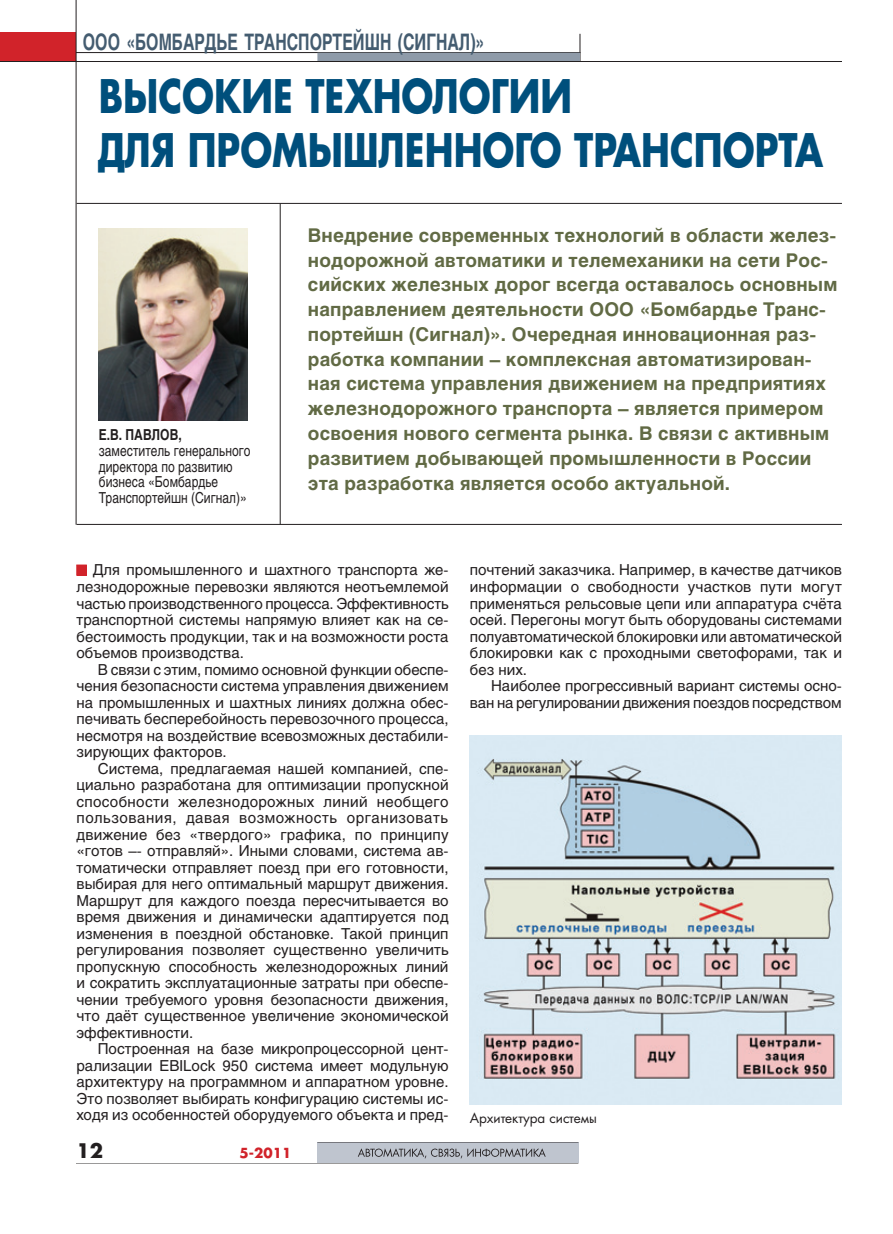
<style>
.page{position:relative;width:893px;height:1234px;background:#fff}
.page>*{position:absolute;margin:0;border:0;box-sizing:border-box;transform-origin:0 0}
.Заголовок-п-ж{font:700 45px/54px "AG Fatum";color:#004f7c;scale:.8 1}
.Рубрика{font:700 22.5px "Helios";color:#445c70;scale:.7 1}
.t1{font:700 19.5px "AG Fatum";color:#231f20}
.Преамбула-цвет{font:700 18.75px/24.8px "Helios";letter-spacing:.01em;color:#616a44}
.Text{font:15px/16.5px "Helios";color:#231f20;text-align:justify}
.Автор__должность{font:15px/15.9px "Helios";color:#231f20;scale:.8 1}
.Автор{font:700 15px "Helios";color:#231f20;scale:.8 1}
.Рисунок{font:13.5px "AG Fatum";color:#231f20}
.t2{font:700 13.5px "AG Fatum";color:#d1232a}
</style>
<div class="page">
<hr style="left:0;top:52px;width:580px;height:1px;background:#231f20">
<svg style="left:579px;top:34px;width:1px;height:19px"></svg>
<div style="left:318px;top:53px;width:261px;height:8px;background:#8f9ba9"></div>
<div style="left:317px;top:1142px;width:261px;height:20px;background:#bfc5cf"></div>
<svg style="left:358px;top:1148px;width:188px;height:10px"></svg>
<hr style="left:76px;top:1162px;width:502px;height:1px;background:#231f20">
<hr style="left:317px;top:1142px;width:261px;height:1px;background:#231f20">
<div style="left:0;top:32px;width:76px;height:30px;background:#d1232a"></div>
<hr style="left:76px;top:0;width:1px;height:62px;background:#231f20">
<hr style="left:0;top:61px;width:842px;height:1px;background:#231f20">
<img style="left:99px;top:229px;width:149px;height:191px">
<div style="left:77px;top:565px;width:9px;height:10px;background:#d1232a"></div>
<div style="left:77px;top:564px;width:10px;height:11px;border:1px solid #d1232a"></div>
<img style="left:470px;top:735px;width:372px;height:368px">
<hr style="left:76px;top:61px;width:1px;height:463px;background:#231f20">
<hr style="left:280px;top:203px;width:1px;height:321px;background:#231f20">
<hr style="left:77px;top:203px;width:765px;height:1px;background:#231f20">
<hr style="left:77px;top:524px;width:765px;height:1px;background:#231f20">
<p class="Рубрика" style="left:83px;top:29px;width:19px">ООО</p>
<p class="Рубрика" style="left:126px;top:29px;width:513px">«Бомбардье Транспортейшн (Сигнал)»</p>
<p class="Заголовок-п-ж" style="left:99px;top:68px;width:907px">Высокие технологии<br>для промышленного транспорта</p>
<p class="Автор" style="left:99px;top:425px;width:105px">Е.В. Павлов,</p>
<p class="Автор__должность" style="left:99px;top:442px;width:191px">заместитель генерального директора по развитию бизнеса «Бомбардье<br>Транспортейшн (Сигнал)»</p>
<p class="Преамбула-цвет" style="left:308px;top:223px;width:531px">Внедрение современных технологий в области желез&shy;нодорожной автоматики и телемеханики на сети Рос&shy;сийских железных дорог всегда оставалось основным направлением деятельности ООО</p>
<p class="Преамбула-цвет" style="left:308px;top:297px;width:523px;text-indent:332px">«Бомбардье Транс&shy;портейшн (Сигнал)». Очередная инновационная раз&shy;работка компании – комплексная автоматизирован&shy;ная система управления движением на предприятиях железнодорожного транспорта – является примером освоения нового сегмента рынка. В связи с активным развитием добывающей промышленности в России эта разработка является особо актуальной.</p>
<p class="Text" style="left:77px;top:561px;width:374px;text-indent:16px">Для промышленного и шахтного транспорта же&shy;лезнодорожные перевозки являются неотъемлемой частью производственного процесса. Эффективность транспортной системы напрямую влияет как на се&shy;бестоимость продукции, так и на возможности роста объемов производства.</p>
<p class="Text" style="left:77px;top:660px;width:374px;text-indent:21px">В связи с этим, помимо основной функции обеспе&shy;чения безопасности система управления движением на промышленных и шахтных линиях должна обес&shy;печивать бесперебойность перевозочного процесса, несмотря на воздействие всевозможных дестабили&shy;зирующих факторов.</p>
<p class="Text" style="left:77px;top:759px;width:374px;text-indent:21px">Система, предлагаемая нашей компанией, спе&shy;циально разработана для оптимизации пропускной способности железнодорожных линий необщего пользования, давая возможность организовать движение без «твердого» графика, по принципу «готов –- отправляй». Иными словами, система ав&shy;томатически отправляет поезд при его готовности, выбирая для него оптимальный маршрут движения.<br>Маршрут для каждого поезда пересчитывается во время движения и динамически адаптируется под изменения в поездной обстановке. Такой принцип регулирования позволяет существенно увеличить пропускную способность железнодорожных линий и сократить эксплуатационные затраты при обеспе&shy;чении требуемого уровня безопасности движения, что даёт существенное увеличение экономической эффективности.</p>
<p class="Text" style="left:77px;top:1040px;width:374px;text-indent:21px">Построенная на базе микропроцессорной цент&shy;рализации EBILock 950 система имеет модульную архитектуру на программном и аппаратном уровне.<br>Это позволяет выбирать конфигурацию системы ис&shy;ходя из особенностей оборудуемого объекта и пред-</p>
<h3 class="t1" style="left:77px;top:1137px;width:28px">12</h3>
<p class="t2" style="left:240px;top:1143px;width:53px">5-2011</p>
<p class="Text" style="left:470px;top:561px;width:374px">почтений заказчика. Например, в качестве датчиков информации о свободности участков пути могут применяться рельсовые цепи или аппаратура счёта осей. Перегоны могут быть оборудованы системами полуавтоматической блокировки или автоматической блокировки как с проходными светофорами, так и без них.</p>
<p class="Text" style="left:470px;top:677px;width:374px;text-align:right">Наиболее прогрессивный вариант системы осно&shy;ван на регулировании движения поездов посредством</p>
<p class="Рисунок" style="left:470px;top:1108px;width:129px">Архитектура системы</p>
</div>
